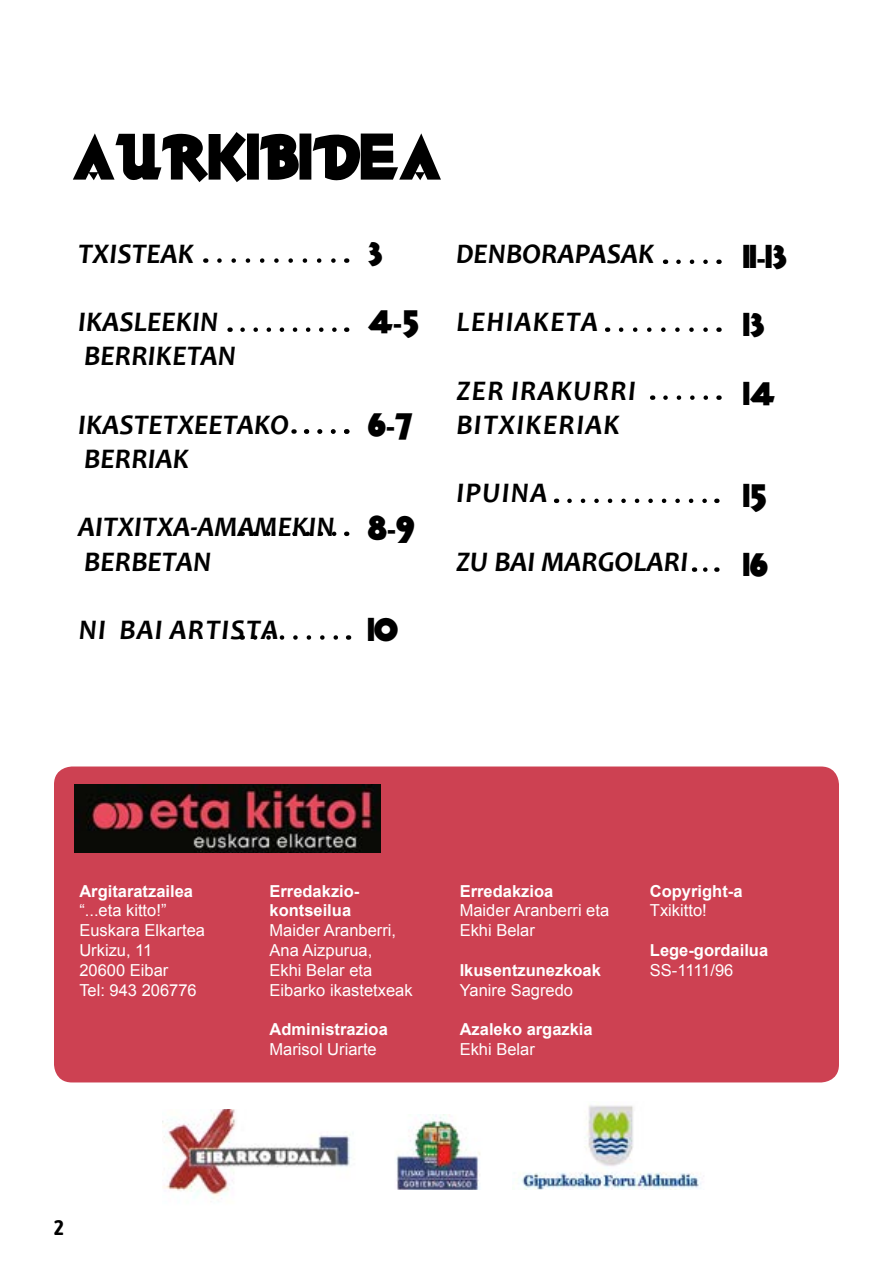
<style>
.page{position:relative;width:893px;height:1263px;background:#fff}
.page>*{position:absolute;margin:0;border:0;box-sizing:border-box;transform-origin:0 0}
.t1{font:57px "Thick Deco";color:#000}
.t2{font:italic 700 28.5px/34.2px "Candara";color:#000}
.t3{font:italic 700 28.5px/34.2px "Candara";letter-spacing:.04em;color:#000}
.t4{font:28.5px "Thick Deco";color:#000}
.t5{font:700 21px "Asap Condensed";color:#000}
.t6{font:16.5px/19.8px "Arial";color:#fff}
.t7{font:700 16.5px/19.8px "Arial";color:#fff}
</style>
<div class="page">
<img style="left:396px;top:1115px;width:84px;height:74px">
<img style="left:520px;top:1105px;width:181px;height:84px">
<img style="left:163px;top:1109px;width:188px;height:90px">
<svg style="left:219px;top:258px;width:117px;height:5px"></svg>
<svg style="left:243px;top:327px;width:94px;height:5px"></svg>
<svg style="left:306px;top:429px;width:30px;height:5px"></svg>
<svg style="left:255px;top:531px;width:82px;height:5px"></svg>
<svg style="left:255px;top:635px;width:83px;height:5px"></svg>
<svg style="left:665px;top:395px;width:43px;height:5px"></svg>
<svg style="left:678px;top:259px;width:30px;height:5px"></svg>
<svg style="left:621px;top:327px;width:87px;height:5px"></svg>
<svg style="left:569px;top:499px;width:138px;height:4px"></svg>
<svg style="left:705px;top:567px;width:12px;height:5px"></svg>
<div style="left:54px;top:766px;width:785px;height:316px;background:#cd4152;border-radius:18px"></div>
<img style="left:74px;top:784px;width:307px;height:69px">
<h1 class="t1" style="left:72px;top:117px;width:371px">AURKIBIDEA</h1>
<h2 class="t2" style="left:78px;top:236px;width:118px">TXISTEAK</h2>
<h2 class="t2" style="left:78px;top:305px;width:160px">IKASLEEKIN<br>BERRIKETAN</h2>
<h2 class="t2" style="left:78px;top:407px;width:212px">IKASTETXEETAKO<br>BERRIAK</h2>
<h2 class="t2" style="left:78px;top:510px;width:258px">AITXITXA-AMAMEKIN<br>BERBETAN</h2>
<h2 class="t3" style="left:79px;top:612px;width:201px">NI BAI ARTISTA</h2>
<h2 class="t4" style="left:368px;top:233px;width:16px">3</h2>
<h2 class="t4" style="left:368px;top:302px;width:52px">4-5</h2>
<h2 class="t4" style="left:368px;top:404px;width:46px">6-7</h2>
<h2 class="t4" style="left:368px;top:507px;width:48px">8-9</h2>
<h2 class="t4" style="left:368px;top:610px;width:32px">10</h2>
<h2 class="t2" style="left:456px;top:236px;width:200px">DENBORAPASAK</h2>
<h2 class="t3" style="left:457px;top:305px;width:143px">LEHIAKETA</h2>
<h2 class="t3" style="left:457px;top:373px;width:181px">ZER IRAKURRI<br>BITXIKERIAK</h2>
<h2 class="t2" style="left:457px;top:476px;width:92px">IPUINA</h2>
<h2 class="t2" style="left:456px;top:544px;width:234px">ZU BAI MARGOLARI</h2>
<h2 class="t4" style="left:744px;top:236px;width:44px">11-13</h2>
<h2 class="t4" style="left:744px;top:305px;width:22px">13</h2>
<h2 class="t4" style="left:744px;top:373px;width:33px">14</h2>
<h2 class="t4" style="left:744px;top:476px;width:24px">15</h2>
<h2 class="t4" style="left:744px;top:544px;width:26px">16</h2>
<p class="t7" style="left:79px;top:881px;width:115px">Argitaratzailea</p>
<p class="t6" style="left:79px;top:901px;width:127px">“...eta kitto!”<br>Euskara Elkartea<br>Urkizu, 11<br>20600 Eibar<br>Tel: 943 206776</p>
<p class="t7" style="left:270px;top:881px;width:91px">Erredakzio&shy;kontseilua</p>
<p class="t6" style="left:270px;top:921px;width:145px">Maider Aranberri,<br>Ana Aizpurua,<br>Ekhi Belar eta<br>Eibarko ikastetxeak</p>
<p class="t7" style="left:270px;top:1020px;width:120px">Administrazioa</p>
<p class="t6" style="left:270px;top:1039px;width:109px">Marisol Uriarte</p>
<p class="t7" style="left:460px;top:881px;width:95px">Erredakzioa</p>
<p class="t6" style="left:460px;top:901px;width:151px">Maider Aranberri eta<br>Ekhi Belar</p>
<p class="t7" style="left:460px;top:961px;width:143px">Ikusentzunezkoak</p>
<p class="t6" style="left:460px;top:980px;width:115px">Yanire Sagredo</p>
<p class="t7" style="left:460px;top:1020px;width:134px">Azaleko argazkia</p>
<p class="t6" style="left:460px;top:1039px;width:77px">Ekhi Belar</p>
<p class="t7" style="left:650px;top:881px;width:94px">Copyright-a</p>
<p class="t6" style="left:650px;top:901px;width:58px">Txikitto!</p>
<p class="t7" style="left:650px;top:941px;width:120px">Lege-gordailua</p>
<p class="t6" style="left:650px;top:960px;width:85px">SS-1111/96</p>
<p class="t5" style="left:54px;top:1214px;width:11px">2</p>
</div>
